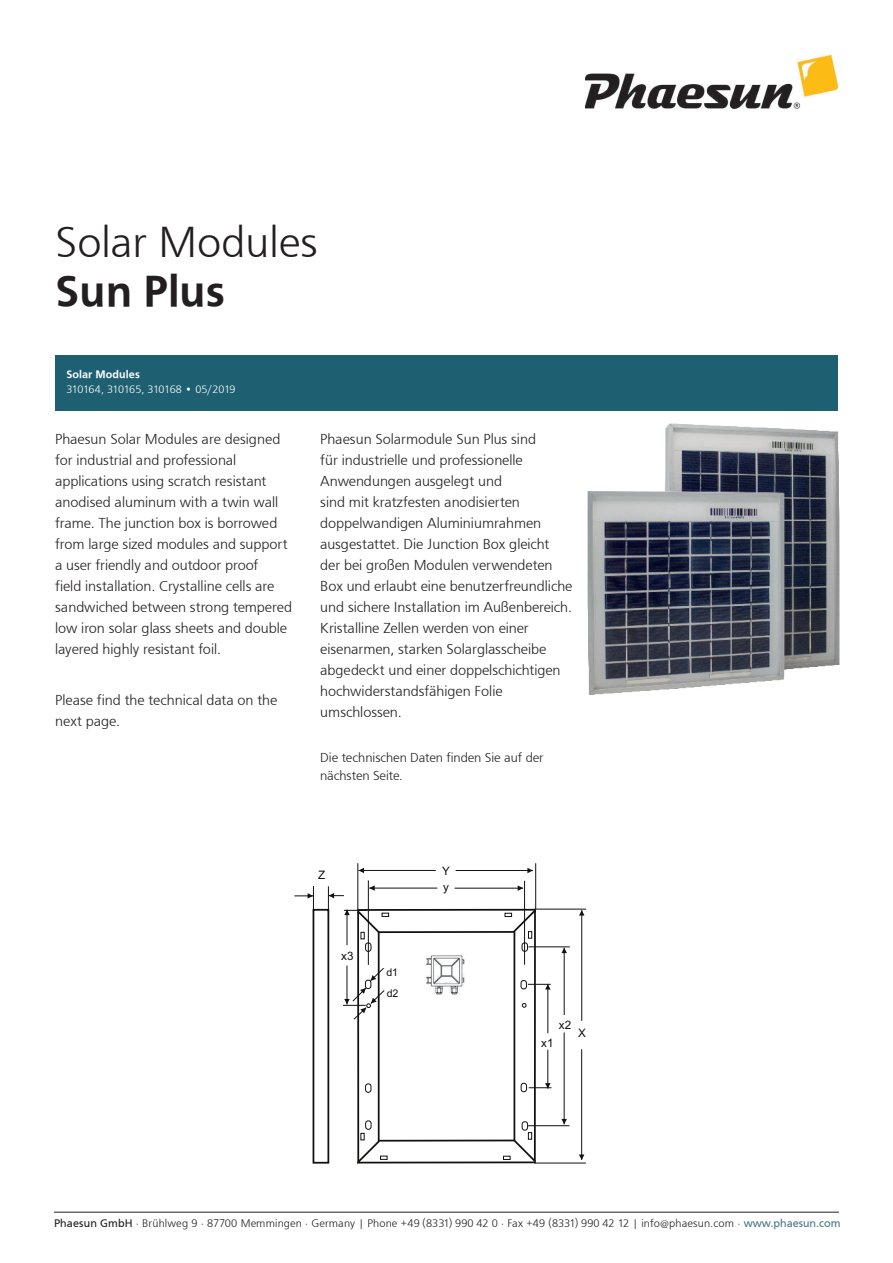
<style>
.page{position:relative;width:893px;height:1263px;background:#fff}
.page>*{position:absolute;margin:0;border:0;box-sizing:border-box;transform-origin:0 0}
.t1{font:300 45px "Front Page";color:#231f20}
.t2{font:500 45px "Front Page";color:#231f20}
.t3{font:300 15px/21px "Front Page";color:#231f20}
.t4{font:300 13.5px/18px "Front Page";letter-spacing:-.005em;color:#231f20}
.t5{font:11.7px "Arial";color:#121110}
.t6{font:300 11.4px "Front Page";letter-spacing:.01em;color:#231f20}
.t7{font:300 11.25px "Front Page";letter-spacing:-.04em;color:#fff}
.t8{font:500 11.25px "Front Page";letter-spacing:.01em;color:#fff}
.t9{font:10.65px/21px "Arial";color:#121110}
.s1{font-weight:400}
.s2{font-weight:400;color:#487888}
</style>
<div class="page">
<img style="left:585px;top:55px;width:252px;height:53px">
<div style="left:55px;top:355px;width:783px;height:55px;background:#1e6071"></div>
<hr style="left:54px;top:1212px;width:785px;height:1px;background:#231f20">
<img style="left:587px;top:423px;width:253px;height:272px">
<hr style="left:535px;top:909px;width:51px;height:1px;background:#121110">
<hr style="left:358px;top:863px;width:1px;height:46px;background:#121110">
<hr style="left:368px;top:880px;width:1px;height:85px;background:#121110">
<hr style="left:534px;top:1163px;width:52px;height:1px;background:#121110">
<hr style="left:528px;top:1125px;width:41px;height:1px;background:#121110">
<hr style="left:528px;top:946px;width:42px;height:1px;background:#121110">
<hr style="left:535px;top:863px;width:1px;height:46px;background:#121110">
<hr style="left:524px;top:881px;width:1px;height:84px;background:#121110">
<hr style="left:581px;top:910px;width:1px;height:111px;background:#121110">
<svg style="left:579px;top:910px;width:5px;height:5px"></svg>
<hr style="left:564px;top:948px;width:1px;height:67px;background:#121110">
<svg style="left:561px;top:948px;width:6px;height:5px"></svg>
<hr style="left:359px;top:870px;width:77px;height:1px;background:#121110">
<svg style="left:359px;top:868px;width:5px;height:5px"></svg>
<hr style="left:369px;top:888px;width:68px;height:1px;background:#121110">
<hr style="left:581px;top:1049px;width:1px;height:111px;background:#121110">
<svg style="left:579px;top:1154px;width:5px;height:6px"></svg>
<hr style="left:564px;top:1032px;width:1px;height:92px;background:#121110">
<svg style="left:561px;top:1119px;width:6px;height:5px"></svg>
<hr style="left:456px;top:870px;width:77px;height:1px;background:#121110">
<svg style="left:527px;top:868px;width:6px;height:5px"></svg>
<hr style="left:455px;top:888px;width:68px;height:1px;background:#121110">
<svg style="left:518px;top:885px;width:5px;height:6px"></svg>
<svg style="left:294px;top:886px;width:20px;height:26px"></svg>
<div style="left:313px;top:909px;width:16px;height:254px;border:2px solid #121110"></div>
<hr style="left:357px;top:909px;width:179px;height:2px;background:#121110">
<hr style="left:357px;top:1161px;width:179px;height:2px;background:#121110">
<hr style="left:378px;top:931px;width:137px;height:2px;background:#121110">
<hr style="left:378px;top:1139px;width:137px;height:2px;background:#121110">
<img style="left:426px;top:955px;width:39px;height:40px">
<svg style="left:328px;top:885px;width:61px;height:279px"></svg>
<svg style="left:503px;top:906px;width:48px;height:257px"></svg>
<h1 class="t1" style="left:55px;top:222px;width:264px">Solar Modules</h1>
<h1 class="t2" style="left:55px;top:264px;width:171px">Sun Plus</h1>
<p class="t8" style="left:66px;top:367px;width:75px">Solar Modules</p>
<p class="t7" style="left:66px;top:384px;width:171px">310164, 310165, 310168 • 05/2019</p>
<p class="t3" style="left:55px;top:429px;width:238px">Phaesun Solar Modules are designed for industrial and professional applications using scratch resistant anodised aluminum with a twin wall frame. The junction box is borrowed from large sized modules and support a user friendly and outdoor proof<br>field installation. Crystalline cells are sandwiched between strong tempered low iron solar glass sheets and double layered highly resistant foil.</p>
<p class="t3" style="left:55px;top:690px;width:224px">Please find the technical data on the next page.</p>
<p class="t3" style="left:320px;top:429px;width:254px">Phaesun Solarmodule Sun Plus sind<br>für industrielle und professionelle Anwendungen ausgelegt und<br>sind mit kratzfesten anodisierten doppelwandigen Aluminiumrahmen ausgestattet. Die Junction Box gleicht der bei großen Modulen verwendeten Box und erlaubt eine benutzerfreundliche und sichere Installation im Außenbereich.<br>Kristalline Zellen werden von einer eisenarmen, starken Solarglasscheibe abgedeckt und einer doppelschichtigen hochwiderstandsfähigen Folie umschlossen.</p>
<p class="t4" style="left:320px;top:749px;width:225px">Die technischen Daten finden Sie auf der nächsten Seite.</p>
<p class="t5" style="left:318px;top:870px;width:9px">Z</p>
<p class="t5" style="left:341px;top:952px;width:14px">x3</p>
<p class="t9" style="left:386px;top:962px;width:14px">d1 d2</p>
<p class="t5" style="left:442px;top:867px;width:9px">Y</p>
<p class="t5" style="left:443px;top:883px;width:7px">y</p>
<p class="t5" style="left:559px;top:1021px;width:14px">x2</p>
<p class="t5" style="left:578px;top:1029px;width:9px">X</p>
<p class="t5" style="left:541px;top:1038px;width:14px">x1</p>
<p class="t6" style="left:54px;top:1218px;width:788px"><span class="s1">Phaesun GmbH</span> · Brühlweg 9 · 87700 Memmingen · Germany | Phone +49 (8331) 990 42 0 · Fax +49 (8331) 990 42 12 | info@phaesun.com · <span class="s2">www.phaesun.com</span></p>
</div>
